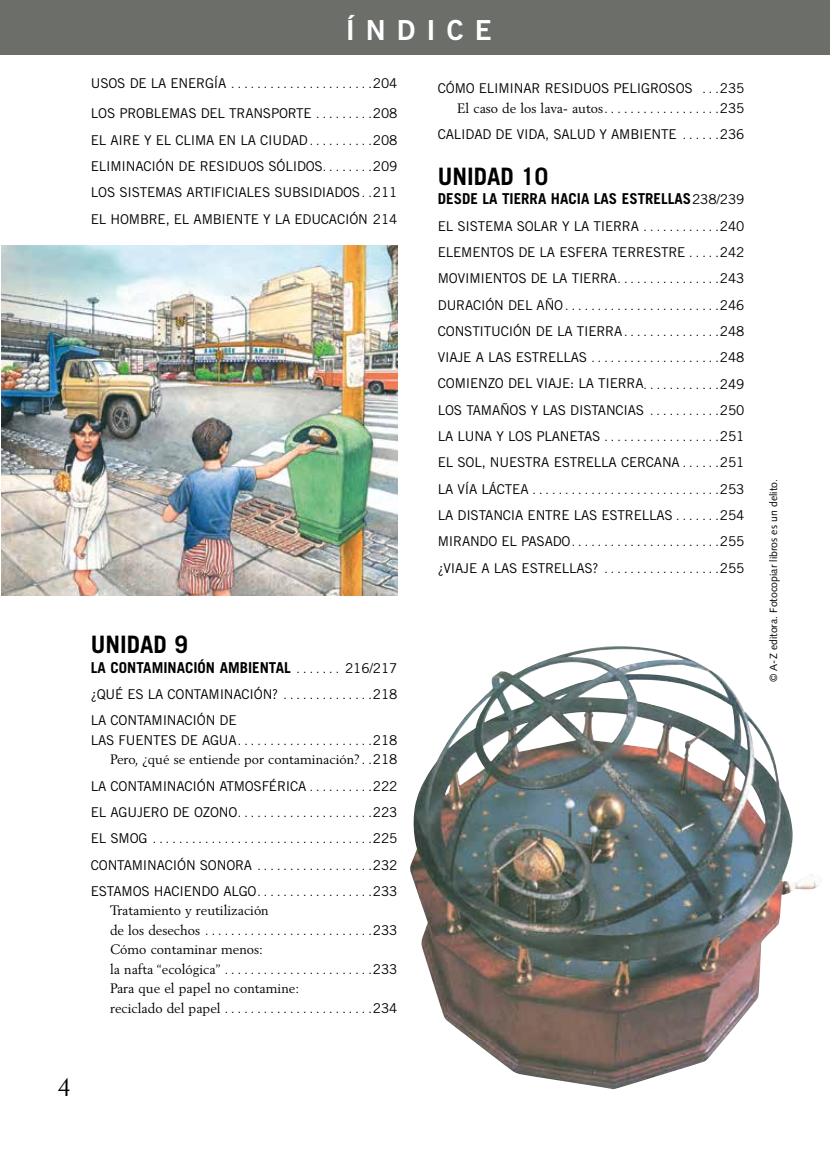
<style>
.page{position:relative;width:830px;height:1149px;background:#fff}
.page>*{position:absolute;margin:0;border:0;box-sizing:border-box;transform-origin:0 0}
.t1{font:27.6px "Trade Gothic LT Std Bd 2";letter-spacing:.4em;color:#fff}
.t2{font:700 24px "Trade Gothic";color:#000}
.t3{font:24px "Berling LT Std";color:#000}
.t4{font:700 15px "Trade Gothic";color:#000}
.t5{font:13.5px/26.2px "Trade Gothic LT Std";letter-spacing:-.015em;color:#000;text-align:justify}
.t6{font:13.5px "Berling LT Std";color:#000}
.t7{font:11.25px "Trade Gothic LT Std";color:#000}
.t8{font:10.5px "Syntax";color:#000}
.s1{font-size:13.5px}
.s2{font-size:11.25px}
.s3{font-family:"Trade Gothic LT Std";font-weight:400;font-size:11.25px}
.s4{font-family:"Trade Gothic LT Std";font-weight:400;font-size:13.5px}
.s5{font-family:"Trade Gothic LT Std";font-size:11.25px}
.s6{font-family:"Trade Gothic LT Std"}
.s7{font-family:"Berling LT Std";font-size:13.5px}
</style>
<div class="page">
<img style="left:1px;top:245px;width:396px;height:350px">
<img style="left:410px;top:646px;width:412px;height:442px">
<div style="left:0;top:0;width:829px;height:54px;background:#6b6e69"></div>
<h1 class="t1" style="left:345px;top:13px;width:147px">ÍNDICE</h1>
<p class="t7" style="left:91px;top:77px;width:308px"><span class="s1">USOS DE LA ENERGÍA</span> . . . . . . . . . . . . . . . . . . . . . <span class="s1">204</span></p>
<p class="t5" style="left:91px;top:100px;width:308px">LOS PROBLEMAS DEL TRANSPORTE <span class="s2">. . . . . . . .</span> 208<br>EL AIRE Y EL CLIMA EN LA CIUDAD <span class="s2">. . . . . . . . .</span> 208<br>ELIMINACIÓN DE RESIDUOS SÓLIDOS <span class="s2">. . . . . . .</span> 209<br>LOS SISTEMAS ARTIFICIALES SUBSIDIADOS <span class="s2">.</span> 211<br>EL HOMBRE, EL AMBIENTE Y LA EDUCACIÓN 214</p>
<h2 class="t2" style="left:91px;top:629px;width:98px">UNIDAD 9</h2>
<p class="t4" style="left:91px;top:657px;width:308px">LA CONTAMINACIÓN AMBIENTAL <span class="s3">. . . . . . .</span> <span class="s4">216/217</span></p>
<p class="t5" style="left:91px;top:680px;width:308px">¿QUÉ ES LA CONTAMINACIÓN? <span class="s2">. . . . . . . . . . . . .</span> 218<br>LA CONTAMINACIÓN DE</p>
<p class="t7" style="left:91px;top:733px;width:308px"><span class="s1">LAS FUENTES DE AGUA</span> . . . . . . . . . . . . . . . . . . . . <span class="s1">218</span></p>
<p class="t6" style="left:110px;top:751px;width:289px">Pero, ¿qué se entiende por contaminación? <span class="s5">.</span> <span class="s6">218</span></p>
<p class="t5" style="left:91px;top:772px;width:308px">LA CONTAMINACIÓN ATMOSFÉRICA <span class="s2">. . . . . . . . .</span> 222</p>
<p class="t7" style="left:91px;top:805px;width:308px"><span class="s1">EL AGUJERO DE OZONO</span> . . . . . . . . . . . . . . . . . . . . <span class="s1">223</span></p>
<p class="t7" style="left:91px;top:832px;width:308px"><span class="s1">EL SMOG</span> . . . . . . . . . . . . . . . . . . . . . . . . . . . . . . . . . <span class="s1">225</span></p>
<p class="t5" style="left:91px;top:851px;width:308px">CONTAMINACIÓN SONORA <span class="s2">. . . . . . . . . . . . . . . . .</span> 232<br>ESTAMOS HACIENDO ALGO <span class="s2">. . . . . . . . . . . . . . . . .</span> 233</p>
<p class="t6" style="left:110px;top:902px;width:160px">Tratamiento y reutilización</p>
<p class="t7" style="left:110px;top:923px;width:289px"><span class="s7">de los desechos</span> . . . . . . . . . . . . . . . . . . . . . . . . . <span class="s1">233</span></p>
<p class="t6" style="left:110px;top:941px;width:154px">Cómo contaminar menos:</p>
<p class="t7" style="left:110px;top:962px;width:289px"><span class="s7">la nafta “ecológica”</span> . . . . . . . . . . . . . . . . . . . . . . <span class="s1">233</span></p>
<p class="t6" style="left:110px;top:980px;width:190px">Para que el papel no contamine:</p>
<p class="t7" style="left:110px;top:1001px;width:289px"><span class="s7">reciclado del papel</span> . . . . . . . . . . . . . . . . . . . . . . <span class="s1">234</span></p>
<p class="t5" style="left:437px;top:75px;width:308px">CÓMO ELIMINAR RESIDUOS PELIGROSOS <span class="s2">. .</span> 235</p>
<p class="t6" style="left:457px;top:100px;width:289px">El caso de los lava- autos <span class="s5">. . . . . . . . . . . . . . . . .</span> <span class="s6">235</span></p>
<p class="t5" style="left:437px;top:121px;width:308px">CALIDAD DE VIDA, SALUD Y AMBIENTE <span class="s2">. . . . .</span> 236</p>
<h2 class="t2" style="left:437px;top:161px;width:112px">UNIDAD 10</h2>
<p class="t4" style="left:437px;top:189px;width:308px">DESDE LA TIERRA HACIA LAS ESTRELLAS<span class="s4">238/239</span></p>
<p class="t5" style="left:437px;top:212px;width:308px">EL SISTEMA SOLAR Y LA TIERRA <span class="s2">. . . . . . . . . . .</span> 240<br>ELEMENTOS DE LA ESFERA TERRESTRE <span class="s2">. . . .</span> 242<br>MOVIMIENTOS DE LA TIERRA <span class="s2">. . . . . . . . . . . . . . .</span> 243</p>
<p class="t7" style="left:437px;top:298px;width:308px"><span class="s1">DURACIÓN DEL AÑO</span> . . . . . . . . . . . . . . . . . . . . . . . <span class="s1">246</span></p>
<p class="t5" style="left:437px;top:317px;width:308px">CONSTITUCIÓN DE LA TIERRA <span class="s2">. . . . . . . . . . . . . .</span> 248<br>VIAJE A LAS ESTRELLAS <span class="s2">. . . . . . . . . . . . . . . . . . .</span> 248<br>COMIENZO DEL VIAJE: LA TIERRA <span class="s2">. . . . . . . . . . .</span> 249<br>LOS TAMAÑOS Y LAS DISTANCIAS <span class="s2">. . . . . . . . . .</span> 250<br>LA LUNA Y LOS PLANETAS <span class="s2">. . . . . . . . . . . . . . . . .</span> 251<br>EL SOL, NUESTRA ESTRELLA CERCANA <span class="s2">. . . . . .</span> 251</p>
<p class="t7" style="left:437px;top:483px;width:308px"><span class="s1">LA VÍA LÁCTEA</span> . . . . . . . . . . . . . . . . . . . . . . . . . . . . <span class="s1">253</span></p>
<p class="t5" style="left:437px;top:502px;width:308px">LA DISTANCIA ENTRE LAS ESTRELLAS <span class="s2">. . . . . .</span> 254</p>
<p class="t7" style="left:437px;top:535px;width:308px"><span class="s1">MIRANDO EL PASADO</span> . . . . . . . . . . . . . . . . . . . . . . <span class="s1">255</span></p>
<p class="t5" style="left:437px;top:554px;width:308px">¿VIAJE A LAS ESTRELLAS? <span class="s2">. . . . . . . . . . . . . . . . .</span> 255</p>
<h2 class="t3" style="left:58px;top:1072px;width:15px">4</h2>
<p class="t8" style="left:766px;top:682px;width:204px;rotate:-90deg">© A-Z editora. Fotocopiar libros es un delito.</p>
</div>
